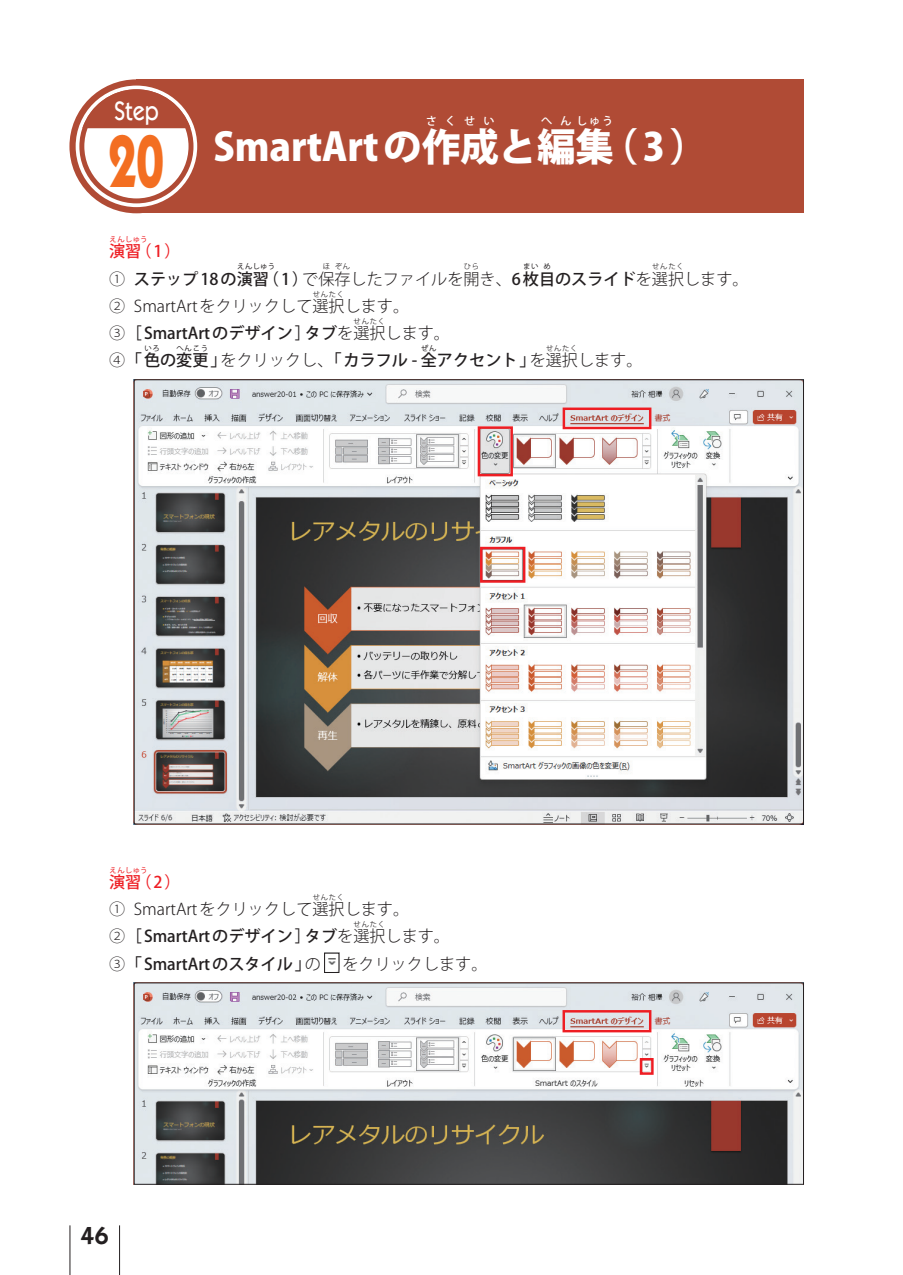
<style>
.page{position:relative;width:903px;height:1275px;background:#fff}
.page>*{position:absolute;margin:0;border:0;box-sizing:border-box;transform-origin:0 0}
.t1{font:700 74.38px "Itc Kabel";color:#f36e21;scale:.67 1}
.t2{font:800 38.5px "Koz Go Pro";color:#fff}
.t3{font:500 26.78px "Itc Kabel";color:#fff;scale:.83 1}
.t4{font:600 24.85px "Itc Kabel";color:#231f20}
.t5{font:500 16.1px/27.3px "Koz Go Pro";color:#231f20}
.t6{font:300 16.1px "Koz Go Pro";color:#231f20}
.t7{font:500 16.1px "Koz Go Pro";color:#ee1d23}
.t8{font:800 11.2px "Koz Go Pro";color:#fff}
.t9{font:300 7.52px "Koz Go Pro";letter-spacing:.085em;color:#231f20}
.t10{font:500 7.52px "Koz Go Pro";letter-spacing:.085em;color:#231f20}
.t11{font:500 7.52px "Koz Go Pro";letter-spacing:.02em;color:#ee1d23}
.s1{color:#ee1d23}
.s2{font-weight:300}
.s3{font-weight:500}
</style>
<div class="page">
<hr style="left:69px;top:1225px;width:1px;height:50px;background:#231f20">
<hr style="left:119px;top:1225px;width:1px;height:50px;background:#231f20">
<div style="left:136px;top:79px;width:668px;height:134px;background:#b04b35"></div>
<div style="left:69px;top:79px;width:134px;height:134px;background:#b04b35;border-radius:50%"></div>
<div style="left:76px;top:86px;width:121px;height:121px;background:#fff;border-radius:50%"></div>
<div style="left:79px;top:89px;width:114px;height:114px;border:5px solid #b04b35;border-radius:50%"></div>
<svg style="left:82px;top:89px;width:108px;height:39px"></svg>
<img style="left:136px;top:381px;width:666px;height:441px">
<img style="left:328px;top:958px;width:8px;height:7px">
<div style="left:324px;top:953px;width:15px;height:20px;border:1px solid #231f20"></div>
<img style="left:136px;top:985px;width:666px;height:197px">
<div style="left:134px;top:983px;width:670px;height:201px;border:1px solid #231f20"></div>
<div style="left:478px;top:426px;width:35px;height:50px;border:2px solid #ee1d23"></div>
<div style="left:480px;top:547px;width:45px;height:36px;border:2px solid #ee1d23"></div>
<div style="left:563px;top:408px;width:88px;height:21px;border:2px solid #ee1d23"></div>
<div style="left:640px;top:1058px;width:14px;height:17px;border:2px solid #ee1d23"></div>
<div style="left:562px;top:1010px;width:89px;height:22px;border:2px solid #ee1d23"></div>
<h3 class="t3" style="left:114px;top:95px;width:55px">Step</h3>
<h1 class="t1" style="left:109px;top:117px;width:84px">20</h1>
<p class="t8" style="left:426px;top:113px;width:32px">さ く</p>
<p class="t8" style="left:464px;top:113px;width:32px">せ い</p>
<p class="t8" style="left:541px;top:113px;width:74px">へ んしゅう</p>
<h2 class="t2" style="left:213px;top:122px;width:402px">SmartArt の作成と編集</h2>
<h2 class="t2" style="left:599px;top:122px;width:110px">（3）</h2>
<p class="t11" style="left:109px;top:235px;width:40px">えんしゅう</p>
<p class="t5" style="left:109px;top:239px;width:161px;text-indent:26px"><span class="s1">（1）<br></span><span class="s2">①</span> ステップ 18 の演習</p>
<p class="t7" style="left:109px;top:241px;width:34px">演習</p>
<p class="t9" style="left:323px;top:262px;width:9px">ほ</p>
<p class="t9" style="left:335px;top:262px;width:17px">ぞん</p>
<p class="t9" style="left:464px;top:262px;width:17px">ひら</p>
<p class="t10" style="left:523px;top:262px;width:17px">まい</p>
<p class="t10" style="left:543px;top:262px;width:9px">め</p>
<p class="t9" style="left:652px;top:262px;width:33px">せんたく</p>
<p class="t6" style="left:109px;top:295px;width:301px">② SmartArt をクリックして選択します。</p>
<p class="t10" style="left:237px;top:262px;width:40px">えんしゅう</p>
<p class="t6" style="left:263px;top:268px;width:487px"><span class="s3">（1）</span>で保存したファイルを開き、<span class="s3">6枚目のスライド</span>を選択します。</p>
<p class="t9" style="left:313px;top:289px;width:33px">せんたく</p>
<p class="t5" style="left:109px;top:320px;width:342px"><span class="s2">③</span> ［ SmartArt のデザイン］タブ<span class="s2">を選択します。</span></p>
<p class="t9" style="left:354px;top:316px;width:33px">せんたく</p>
<p class="t5" style="left:109px;top:348px;width:535px"><span class="s2">④</span> 「色の変更」<span class="s2">をクリックし、</span>「カラフル - 全アクセント」<span class="s2">を選択します。</span></p>
<p class="t10" style="left:144px;top:344px;width:17px">いろ</p>
<p class="t10" style="left:177px;top:344px;width:33px">へんこう</p>
<p class="t10" style="left:421px;top:344px;width:17px">ぜん</p>
<p class="t9" style="left:546px;top:344px;width:33px">せんたく</p>
<p class="t11" style="left:109px;top:865px;width:40px">えんしゅう</p>
<p class="t7" style="left:109px;top:871px;width:34px">演習</p>
<p class="t7" style="left:135px;top:871px;width:47px">（2）</p>
<p class="t6" style="left:109px;top:899px;width:302px">① SmartArt をクリックして選択します。</p>
<p class="t9" style="left:313px;top:892px;width:33px">せんたく</p>
<p class="t5" style="left:109px;top:923px;width:342px"><span class="s2">②</span> ［ SmartArt のデザイン］タブ<span class="s2">を選択します。</span></p>
<p class="t9" style="left:354px;top:919px;width:33px">せんたく</p>
<p class="t5" style="left:109px;top:951px;width:213px"><span class="s2">③</span> 「 SmartArt のスタイル」<span class="s2">の</span></p>
<p class="t6" style="left:342px;top:953px;width:147px">をクリックします。</p>
<h3 class="t4" style="left:81px;top:1221px;width:29px">46</h3>
</div>
